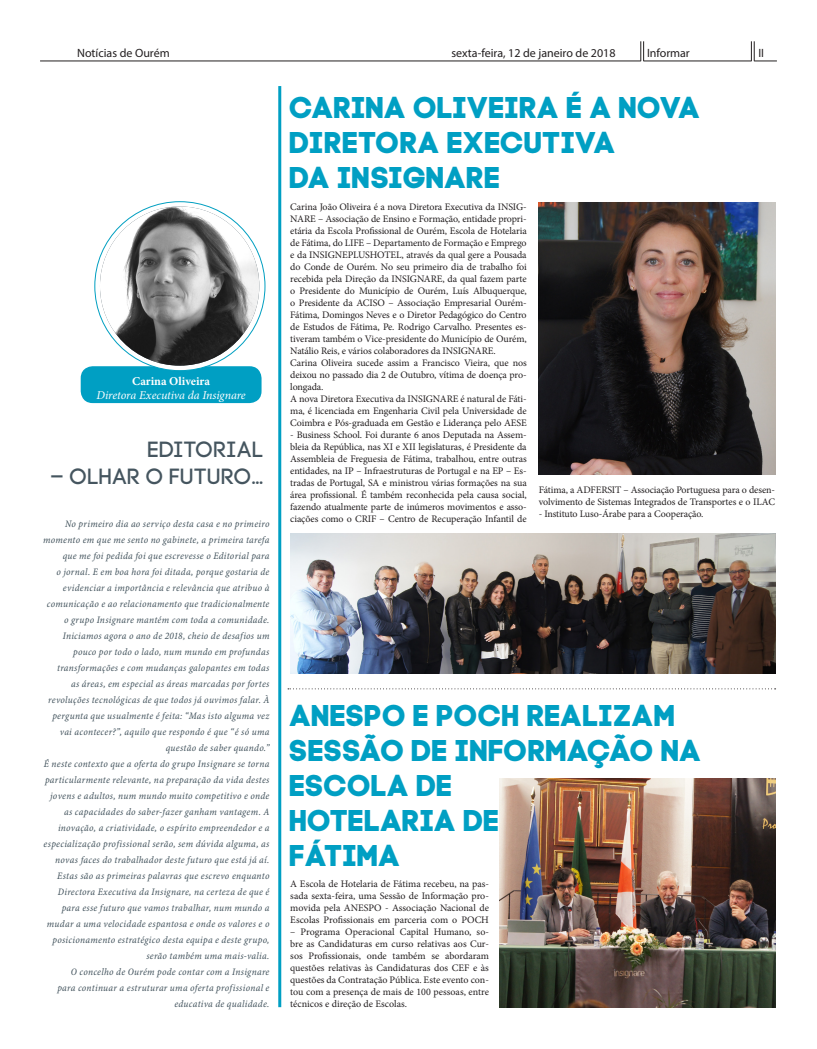
<style>
.page{position:relative;width:817px;height:1049px;background:#fff}
.page>*{position:absolute;margin:0;border:0;box-sizing:border-box;transform-origin:0 0}
.Titulo{font:30px/35px "Code Pro Bold";color:#009fc3}
.Titulo-2{font:22px "Code Pro";color:#45555f}
.t1{font:12px "Myriad Pro";color:#231f20}
.t2{font:italic 12px "Minion Pro";letter-spacing:-.01em;color:#fff}
.t3{font:700 12px "Minion Pro";color:#fff}
.t4{font:10px/12px "Minion Pro";letter-spacing:-.01em;color:#231f20;text-align:justify}
.Corpo_opinião{font:10px/16px "Minion Pro Cn It Capt";letter-spacing:.025em;color:#45555f;text-align:right}
</style>
<div class="page">
<hr style="left:643px;top:61px;width:108px;height:1px;background:#231f20">
<hr style="left:40px;top:61px;width:600px;height:1px;background:#231f20">
<svg style="left:751px;top:41px;width:25px;height:21px"></svg>
<svg style="left:640px;top:41px;width:4px;height:20px"></svg>
<hr style="left:278px;top:86px;width:3px;height:921px;background:#009fc3">
<div style="left:81px;top:366px;width:180px;height:37px;background:#009fc3;border-radius:12px"></div>
<svg style="left:95px;top:202px;width:170px;height:169px"></svg>
<img style="left:100px;top:206px;width:159px;height:160px;border-radius:80px">
<img style="left:290px;top:533px;width:485px;height:141px">
<img style="left:538px;top:203px;width:237px;height:271px">
<svg style="left:288px;top:688px;width:487px;height:1px"></svg>
<img style="left:500px;top:779px;width:275px;height:228px">
<p class="t1" style="left:77px;top:45px;width:94px">Notícias de Ourém</p>
<p class="t1" style="left:451px;top:45px;width:165px">sexta-feira, 12 de janeiro de 2018</p>
<p class="t1" style="left:647px;top:45px;width:44px">Informar</p>
<p class="t1" style="left:758px;top:45px;width:7px">II</p>
<p class="t3" style="left:132px;top:372px;width:79px">Carina Oliveira</p>
<p class="t2" style="left:97px;top:387px;width:150px">Diretora Executiva da Insignare</p>
<p class="Titulo-2" style="left:148px;top:437px;width:117px">EDITORIAL</p>
<p class="Titulo-2" style="left:50px;top:464px;width:215px">– OLHAR O FUTURO…</p>
<p class="Corpo_opinião" style="left:43px;top:516px;width:228px">No primeiro dia ao serviço desta casa e no primeiro momento em que me sento no gabinete, a primeira tarefa que me foi pedida foi que escrevesse o Editorial para<br>o jornal. E em boa hora foi ditada, porque gostaria de evidenciar a importância e relevância que atribuo à comunicação e ao relacionamento que tradicionalmente o grupo Insignare mantém com toda a comunidade.</p>
<p class="Corpo_opinião" style="left:48px;top:628px;width:223px">Iniciamos agora o ano de 2018, cheio de desafios um pouco por todo o lado, num mundo em profundas transformações e com mudanças galopantes em todas as áreas, em especial as áreas marcadas por fortes revoluções tecnológicas de que todos já ouvimos falar. À pergunta que usualmente é feita: “Mas isto alguma vez vai acontecer?”, aquilo que respondo é que “é só uma questão de saber quando.”</p>
<p class="Corpo_opinião" style="left:44px;top:756px;width:227px">É neste contexto que a oferta do grupo Insignare se torna particularmente relevante, na preparação da vida destes jovens e adultos, num mundo muito competitivo e onde as capacidades do saber-fazer ganham vantagem. A inovação, a criatividade, o espírito empreendedor e a especialização profissional serão, sem dúvida alguma, as novas faces do trabalhador deste futuro que está já aí.</p>
<p class="Corpo_opinião" style="left:47px;top:868px;width:224px">Estas são as primeiras palavras que escrevo enquanto Directora Executiva da Insignare, na certeza de que é para esse futuro que vamos trabalhar, num mundo a mudar a uma velocidade espantosa e onde os valores e o posicionamento estratégico desta equipa e deste grupo, serão também uma mais-valia.</p>
<p class="Corpo_opinião" style="left:57px;top:964px;width:213px">O concelho de Ourém pode contar com a Insignare para continuar a estruturar uma oferta profissional e educativa de qualidade.</p>
<p class="Titulo" style="left:290px;top:90px;width:412px">CARINA OLIVEIRA É A NOVA</p>
<p class="Titulo" style="left:290px;top:125px;width:327px">DIRETORA EXECUTIVA</p>
<p class="Titulo" style="left:290px;top:160px;width:212px">DA INSIGNARE</p>
<p class="t4" style="left:290px;top:201px;width:238px">Carina João Oliveira é a nova Diretora Executiva da INSIG-NARE – Associação de Ensino e Formação, entidade propri&shy;etária da Escola Profissional de Ourém, Escola de Hotelaria de Fátima, do LIFE – Departamento de Formação e Emprego e da INSIGNEPLUSHOTEL, através da qual gere a Pousada do Conde de Ourém. No seu primeiro dia de trabalho foi recebida pela Direção da INSIGNARE, da qual fazem parte o Presidente do Município de Ourém, Luís Albuquerque, o Presidente da ACISO – Associação Empresarial Ourém-Fátima, Domingos Neves e o Diretor Pedagógico do Centro de Estudos de Fátima, Pe. Rodrigo Carvalho. Presentes es&shy;tiveram também o Vice-presidente do Município de Ourém, Natálio Reis, e vários colaboradores da INSIGNARE.</p>
<p class="t4" style="left:290px;top:357px;width:238px">Carina Oliveira sucede assim a Francisco Vieira, que nos deixou no passado dia 2 de Outubro, vítima de doença pro&shy;longada.</p>
<p class="t4" style="left:290px;top:393px;width:238px">A nova Diretora Executiva da INSIGNARE é natural de Fáti&shy;ma, é licenciada em Engenharia Civil pela Universidade de Coimbra e Pós-graduada em Gestão e Liderança pelo AESE</p>
<p class="t4" style="left:290px;top:429px;width:238px">- Business School. Foi durante 6 anos Deputada na Assem&shy;bleia da República, nas XI e XII legislaturas, é Presidente da Assembleia de Freguesia de Fátima, trabalhou, entre outras entidades, na IP – Infraestruturas de Portugal e na EP – Es&shy;tradas de Portugal, SA e ministrou várias formações na sua área profissional. É também reconhecida pela causa social, fazendo atualmente parte de inúmeros movimentos e asso&shy;ciações como o CRIF – Centro de Recuperação Infantil de</p>
<p class="t4" style="left:538px;top:484px;width:238px">Fátima, a ADFERSIT – Associação Portuguesa para o desen&shy;volvimento de Sistemas Integrados de Transportes e o ILAC</p>
<p class="t4" style="left:538px;top:508px;width:166px">- Instituto Luso-Árabe para a Cooperação.</p>
<p class="Titulo" style="left:290px;top:698px;width:413px">ANESPO E POCH REALIZAM<br>SESSÃO DE INFORMAÇÃO NA</p>
<p class="Titulo" style="left:290px;top:768px;width:164px">ESCOLA DE</p>
<p class="Titulo" style="left:290px;top:803px;width:211px">HOTELARIA DE<br>FÁTIMA</p>
<p class="t4" style="left:290px;top:878px;width:200px">A Escola de Hotelaria de Fátima recebeu, na pas&shy;sada sexta-feira, uma Sessão de Informação pro&shy;movida pela ANESPO - Associação Nacional de Escolas Profissionais em parceria com o POCH</p>
<p class="t4" style="left:290px;top:926px;width:200px">– Programa Operacional Capital Humano, so&shy;bre as Candidaturas em curso relativas aos Cur&shy;sos Profissionais, onde também se abordaram questões relativas às Candidaturas dos CEF e às questões da Contratação Pública. Este evento con&shy;tou com a presença de mais de 100 pessoas, entre técnicos e direção de Escolas.</p>
</div>
